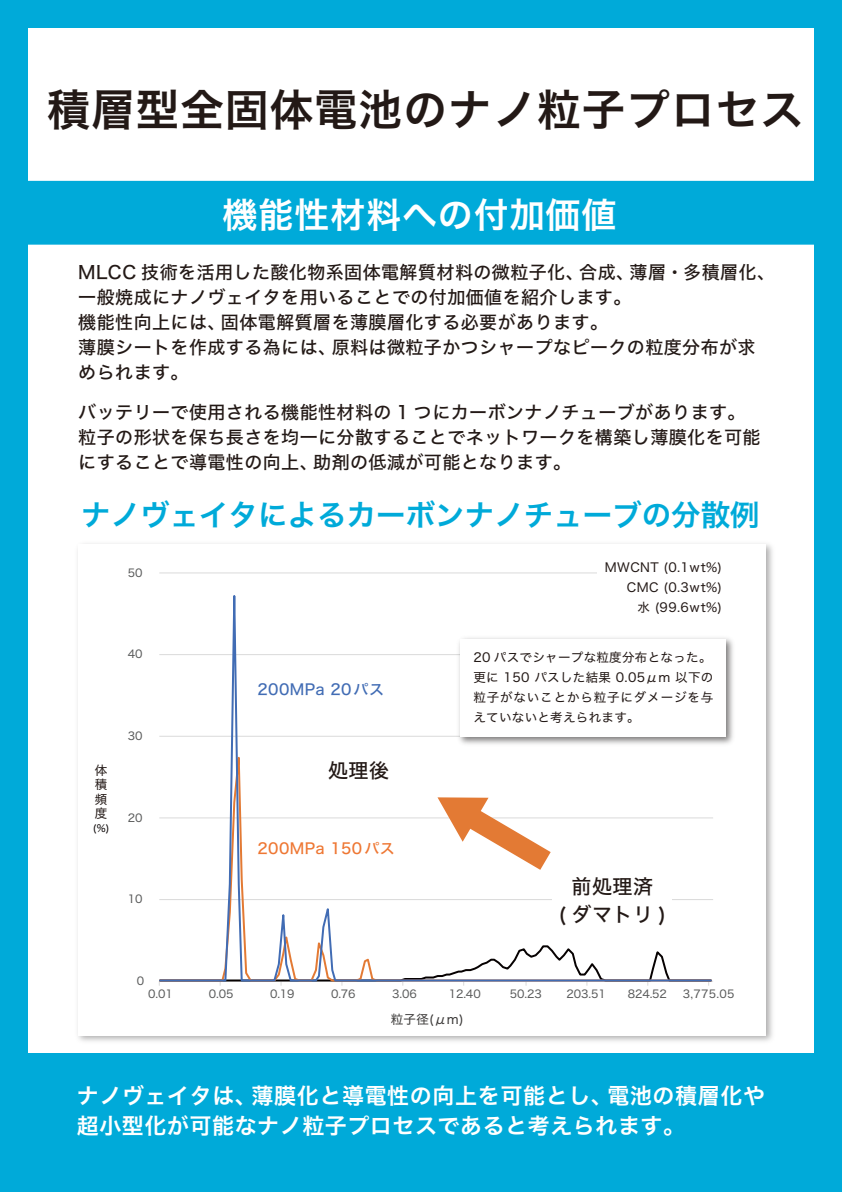
<style>
.page{position:relative;width:842px;height:1192px;background:#00aad9}
.page>*{position:absolute;margin:0;border:0;box-sizing:border-box;transform-origin:0 0}
.t1{font:43.5px "Hiragino Sans W6";letter-spacing:.025em;color:#231916}
.t2{font:35px "Hiragino Sans W6";letter-spacing:.025em;color:#fff}
.t3{font:29.5px "Hiragino Sans W6";color:#00aad9}
.t4{font:22px/30px "Hiragino Sans W6";letter-spacing:.025em;color:#fff}
.t5{font:20px/27.5px "Hiragino Sans W5";letter-spacing:.025em;color:#231916;text-align:center}
.t6{font:18px/25px "Hiragino Sans W5";letter-spacing:.025em;color:#231916}
.t7{font:15px "Hiragino Sans W5";letter-spacing:.025em;color:#e73}
.t8{font:15px "Hiragino Sans W5";letter-spacing:.025em;color:#416cb4}
.t9{font:12.5px/20px "Hiragino Sans W4";letter-spacing:.025em;color:#231916;text-align:justify}
.t10{font:12.5px "Hira Kaku Pro N W4";color:#3b3938}
.t11{font:11px "Hira Kaku Pro N W4";color:#595a5a}
.t12{font:10px "Hiragino Sans W4";color:#060101}
</style>
<div class="page">
<div style="left:28px;top:28px;width:786px;height:1136px;background:#fff"></div>
<div style="left:18px;top:1053px;width:804px;height:112px;background:#00aad9"></div>
<div style="left:28px;top:181px;width:786px;height:64px;background:#00aad9"></div>
<img style="left:77px;top:543px;width:696px;height:499px">
<div style="left:78px;top:544px;width:688px;height:491px;background:#fff"></div>
<svg style="left:158px;top:543px;width:555px;height:439px"></svg>
<img style="left:455px;top:634px;width:278px;height:115px">
<div style="left:460px;top:639px;width:266px;height:98px;background:#fff"></div>
<div style="left:597px;top:555px;width:133px;height:68px;background:#fff"></div>
<svg style="left:437px;top:797px;width:114px;height:73px"></svg>
<div style="left:552px;top:869px;width:120px;height:66px;background:#fff"></div>
<h1 class="t1" style="left:47px;top:70px;width:758px">積層型全固体電池のナノ粒子プロセス</h1>
<h2 class="t2" style="left:223px;top:183px;width:395px">機能性材料への付加価値</h2>
<p class="t6" style="left:78px;top:258px;width:698px">MLCC 技術を活用した酸化物系固体電解質材料の微粒子化、合成、薄層・多積層化、一般焼成にナノヴェイタを用いることでの付加価値を紹介します。<br>機能性向上には、固体電解質層を薄膜層化する必要があります。<br>薄膜シートを作成する為には、原料は微粒子かつシャープなピークの粒度分布が求められます。</p>
<p class="t6" style="left:78px;top:398px;width:684px">バッテリーで使用される機能性材料の 1 つにカーボンナノチューブがあります。粒子の形状を保ち長さを均一に分散することでネットワークを構築し薄膜化を可能にすることで導電性の向上、助剤の低減が可能となります。</p>
<h3 class="t3" style="left:81px;top:488px;width:680px">ナノヴェイタによるカーボンナノチューブの分散例</h3>
<p class="t11" style="left:128px;top:563px;width:16px">50</p>
<p class="t11" style="left:128px;top:644px;width:16px">40</p>
<p class="t9" style="left:95px;top:762px;width:14px;line-height:14.6px">体積頻度</p>
<p class="t12" style="left:93px;top:819px;width:18px">(%)</p>
<p class="t11" style="left:128px;top:726px;width:16px">30</p>
<p class="t11" style="left:128px;top:808px;width:16px">20</p>
<p class="t11" style="left:128px;top:889px;width:16px">10</p>
<p class="t8" style="left:258px;top:676px;width:128px">200MPa 20パス</p>
<p class="t5" style="left:328px;top:755px;width:62px">処理後</p>
<p class="t7" style="left:258px;top:835px;width:139px">200MPa 150パス</p>
<p class="t9" style="left:605px;top:556px;width:119px;text-align:right">MWCNT (0.1wt%)<br>CMC (0.3wt%)<br>水 (99.6wt%)</p>
<p class="t9" style="left:473px;top:646px;width:241px;text-align:left">20 パスでシャープな粒度分布となった。更に 150 パスした結果 0.05μm 以下の粒子がないことから粒子にダメージを与えていないと考えられます。</p>
<p class="t5" style="left:558px;top:872px;width:109px">前処理済<br>( ダマトリ )</p>
<p class="t11" style="left:137px;top:971px;width:9px">0</p>
<p class="t11" style="left:148px;top:984px;width:26px">0.01</p>
<p class="t11" style="left:209px;top:984px;width:26px">0.05</p>
<p class="t11" style="left:270px;top:984px;width:26px">0.19</p>
<p class="t11" style="left:331px;top:984px;width:26px">0.76</p>
<p class="t11" style="left:392px;top:984px;width:26px">3.06</p>
<p class="t11" style="left:449px;top:984px;width:33px">12.40</p>
<p class="t11" style="left:510px;top:984px;width:33px">50.23</p>
<p class="t11" style="left:567px;top:984px;width:41px">203.51</p>
<p class="t11" style="left:628px;top:984px;width:41px">824.52</p>
<p class="t11" style="left:683px;top:984px;width:53px">3,775.05</p>
<p class="t10" style="left:391px;top:1009px;width:75px">粒子径(μm)</p>
<p class="t4" style="left:77px;top:1079px;width:690px">ナノヴェイタは、薄膜化と導電性の向上を可能とし、電池の積層化や超小型化が可能なナノ粒子プロセスであると考えられます。</p>
</div>
